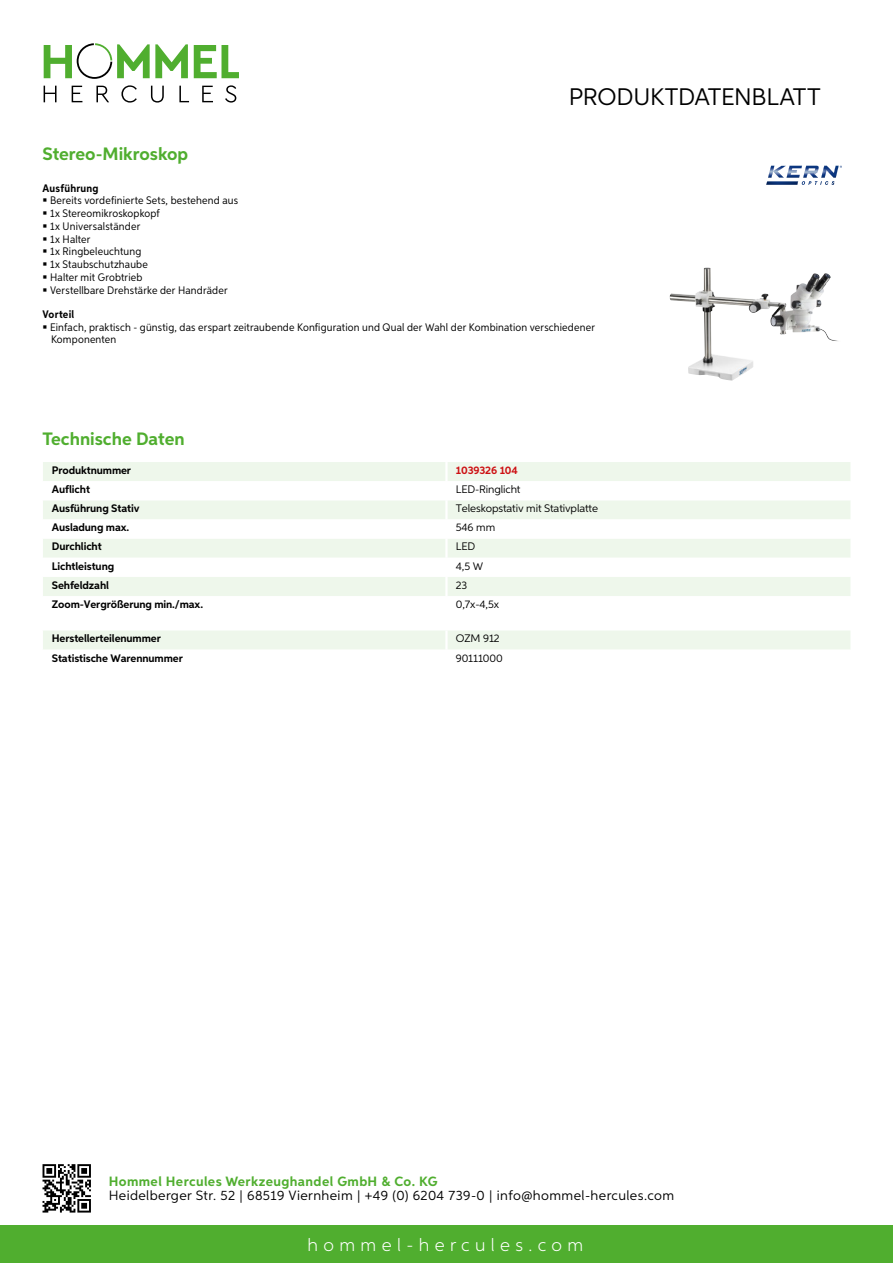
<style>
.page{position:relative;width:893px;height:1263px;background:#fff}
.page>*{position:absolute;margin:0;border:0;box-sizing:border-box;transform-origin:0 0}
.t1{font:24px "Aspira";letter-spacing:-.01em;color:#000}
.t2{font:700 18px "Aspira";color:#50ae2f}
.t3{font:300 18px "Aspira";letter-spacing:.3em;color:#fff}
.t4{font:13.5px "Aspira";letter-spacing:.03em;color:#000}
.t5{font:700 13.5px "Aspira";letter-spacing:.03em;color:#50ae2f}
.t6{font:10.95px/12.8px "Aspira Nar";letter-spacing:.015em;color:#000}
.t7{font:700 10.95px "Aspira";letter-spacing:-.01em;color:#000}
.t8{font:10.95px "Aspira";letter-spacing:-.01em;color:#000}
.t9{font:700 10.95px "Aspira Nar";letter-spacing:.02em;color:#000}
.t10{font:700 10.95px "Aspira";letter-spacing:-.01em;color:#cd1013}
</style>
<div class="page">
<div style="left:0;top:1226px;width:893px;height:37px;background:#50ae2f"></div>
<svg style="left:43px;top:1164px;width:48px;height:48px"></svg>
<svg style="left:194px;top:45px;width:45px;height:33px"></svg>
<svg style="left:44px;top:43px;width:144px;height:36px"></svg>
<svg style="left:44px;top:86px;width:13px;height:16px"></svg>
<svg style="left:72px;top:86px;width:10px;height:16px"></svg>
<svg style="left:96px;top:86px;width:13px;height:16px"></svg>
<svg style="left:121px;top:85px;width:16px;height:18px"></svg>
<svg style="left:151px;top:86px;width:13px;height:17px"></svg>
<svg style="left:179px;top:86px;width:10px;height:16px"></svg>
<svg style="left:202px;top:86px;width:11px;height:16px"></svg>
<svg style="left:225px;top:85px;width:11px;height:18px"></svg>
<div style="left:43px;top:462px;width:807px;height:19px;background:#eef7eb"></div>
<svg style="left:43px;top:501px;width:807px;height:95px;fill:#eef7eb"></svg>
<hr style="left:445px;top:462px;width:3px;height:19px;background:#fff">
<hr style="left:445px;top:500px;width:3px;height:19px;background:#fff">
<hr style="left:445px;top:519px;width:3px;height:20px;background:#fff">
<hr style="left:445px;top:539px;width:3px;height:19px;background:#fff">
<hr style="left:445px;top:558px;width:3px;height:19px;background:#fff">
<hr style="left:445px;top:577px;width:3px;height:19px;background:#fff">
<div style="left:43px;top:631px;width:807px;height:18px;background:#eef7eb"></div>
<img style="left:670px;top:267px;width:168px;height:114px">
<svg style="left:766px;top:166px;width:76px;height:19px"></svg>
<h1 class="t1" style="left:569px;top:82px;width:253px">Produktdatenblatt</h1>
<h2 class="t2" style="left:43px;top:142px;width:147px">Stereo-Mikroskop</h2>
<p class="t9" style="left:43px;top:181px;width:58px">Ausführung</p>
<p class="t6" style="left:50px;top:194px;width:189px">Bereits vordefinierte Sets, bestehend aus<br>1x Stereomikroskopkopf<br>1x Universalständer<br>1x Halter<br>1x Ringbeleuchtung<br>1x Staubschutzhaube<br>Halter mit Grobtrieb<br>Verstellbare Drehstärke der Handräder</p>
<p class="t9" style="left:43px;top:308px;width:33px">Vorteil</p>
<p class="t6" style="left:50px;top:321px;width:546px;line-height:12px">Einfach, praktisch - günstig, das erspart zeitraubende Konfiguration und Qual der Wahl der Kombination verschiedener<br>Komponenten</p>
<h2 class="t2" style="left:43px;top:428px;width:144px">Technische Daten</h2>
<p class="t7" style="left:52px;top:463px;width:81px">Produktnummer</p>
<p class="t10" style="left:456px;top:463px;width:64px">1039326 104</p>
<p class="t7" style="left:52px;top:483px;width:40px">Auflicht</p>
<p class="t8" style="left:456px;top:483px;width:66px">LED-Ringlicht</p>
<p class="t7" style="left:52px;top:502px;width:89px">Ausführung Stativ</p>
<p class="t8" style="left:456px;top:502px;width:144px">Teleskopstativ mit Stativplatte</p>
<p class="t7" style="left:52px;top:521px;width:79px">Ausladung max.</p>
<p class="t8" style="left:456px;top:521px;width:41px">546 mm</p>
<p class="t7" style="left:52px;top:540px;width:51px">Durchlicht</p>
<p class="t8" style="left:456px;top:540px;width:7px">LED</p>
<p class="t7" style="left:52px;top:559px;width:64px">Lichtleistung</p>
<p class="t8" style="left:456px;top:559px;width:29px">4,5 W</p>
<p class="t7" style="left:52px;top:578px;width:59px">Sehfeldzahl</p>
<p class="t8" style="left:456px;top:578px;width:13px">23</p>
<p class="t7" style="left:52px;top:597px;width:153px">Zoom-Vergrößerung min./max.</p>
<p class="t8" style="left:456px;top:597px;width:45px">0,7x-4,5x</p>
<p class="t7" style="left:52px;top:632px;width:111px">Herstellerteilenummer</p>
<p class="t8" style="left:456px;top:632px;width:45px">OZM 912</p>
<p class="t7" style="left:52px;top:651px;width:132px">Statistische Warennummer</p>
<p class="t8" style="left:456px;top:651px;width:48px">90111000</p>
<p class="t5" style="left:109px;top:1172px;width:330px">Hommel Hercules Werkzeughandel GmbH &amp; Co. KG</p>
<p class="t4" style="left:109px;top:1187px;width:567px">Heidelberger Str. 52 | 68519 Viernheim | +49 (0) 6204 739-0 | info@hommel-hercules.com</p>
<h2 class="t3" style="left:307px;top:1234px;width:277px">hommel-hercules.com</h2>
</div>
